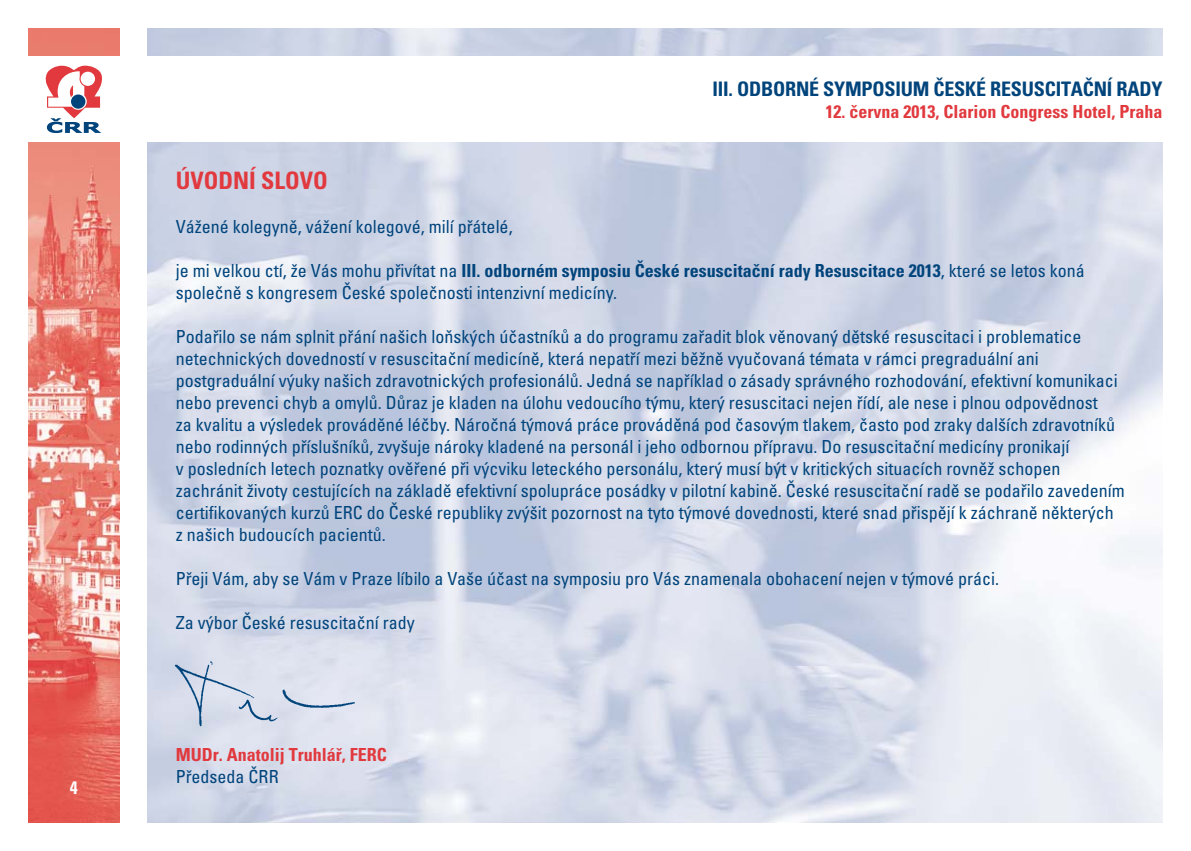
<style>
.page{position:relative;width:1191px;height:851px;background:#fff}
.page>*{position:absolute;margin:0;border:0;box-sizing:border-box;transform-origin:0 0}
.t1{font:700 condensed 24px "Univers CE";color:#e1393e}
.t2{font:700 condensed 20px "Univers CE";letter-spacing:-.01em;color:#00447c}
.t3{font:condensed 18px/22px "Univers CE";color:#00447c}
.t4{font:700 condensed 18px "Univers CE";color:#e1393e}
.t5{font:700 condensed 18px "Univers CE";color:#fff}
.s1{font-weight:700}
</style>
<div class="page">
<img style="left:28px;top:28px;width:91px;height:794px">
<div style="left:0;top:57px;width:1191px;height:85px;background:#fff"></div>
<svg style="left:45px;top:65px;width:57px;height:68px"></svg>
<div style="left:71px;top:94px;width:14px;height:15px;background:#00447c;border-radius:50%"></div>
<img style="left:161px;top:641px;width:213px;height:107px">
<p class="t5" style="left:70px;top:781px;width:9px">4</p>
<p class="t2" style="left:712px;top:82px;width:451px">III. ODBORNÉ SYMPOSIUM ČESKÉ RESUSCITAČNÍ RADY</p>
<p class="t4" style="left:825px;top:105px;width:338px">12. června 2013, Clarion Congress Hotel, Praha</p>
<h1 class="t1" style="left:176px;top:171px;width:154px">ÚVODNÍ SLOVO</h1>
<p class="t3" style="left:176px;top:217px;width:338px">Vážené kolegyně, vážení kolegové, milí přátelé,</p>
<p class="t3" style="left:176px;top:261px;width:910px">je mi velkou ctí, že Vás mohu přivítat na <span class="s1">III. odborném symposiu České resuscitační rady Resuscitace 2013</span>, které se letos koná společně s kongresem České společnosti intenzivní medicíny.</p>
<p class="t3" style="left:176px;top:327px;width:950px">Podařilo se nám splnit přání našich loňských účastníků a do programu zařadit blok věnovaný dětské resuscitaci i problematice netechnických dovedností v resuscitační medicíně, která nepatří mezi běžně vyučovaná témata v rámci pregraduální ani postgraduální výuky našich zdravotnických profesionálů. Jedná se například o zásady správného rozhodování, efektivní komunikaci nebo prevenci chyb a omylů. Důraz je kladen na úlohu vedoucího týmu, který resuscitaci nejen řídí, ale nese i plnou odpovědnost<br>za kvalitu a výsledek prováděné léčby. Náročná týmová práce prováděná pod časovým tlakem, často pod zraky dalších zdravotníků nebo rodinných příslušníků, zvyšuje nároky kladené na personál i jeho odbornou přípravu. Do resuscitační medicíny pronikají<br>v posledních letech poznatky ověřené při výcviku leteckého personálu, který musí být v kritických situacích rovněž schopen zachránit životy cestujících na základě efektivní spolupráce posádky v pilotní kabině. České resuscitační radě se podařilo zavedením certifikovaných kurzů ERC do České republiky zvýšit pozornost na tyto týmové dovednosti, které snad přispějí k záchraně některých z našich budoucích pacientů.</p>
<p class="t3" style="left:176px;top:569px;width:824px">Přeji Vám, aby se Vám v Praze líbilo a Vaše účast na symposiu pro Vás znamenala obohacení nejen v týmové práci.</p>
<p class="t3" style="left:176px;top:613px;width:240px">Za výbor České resuscitační rady</p>
<p class="t4" style="left:176px;top:748px;width:212px">MUDr. Anatolij Truhlář, FERC</p>
<p class="t3" style="left:176px;top:767px;width:104px">Předseda ČRR</p>
</div>
